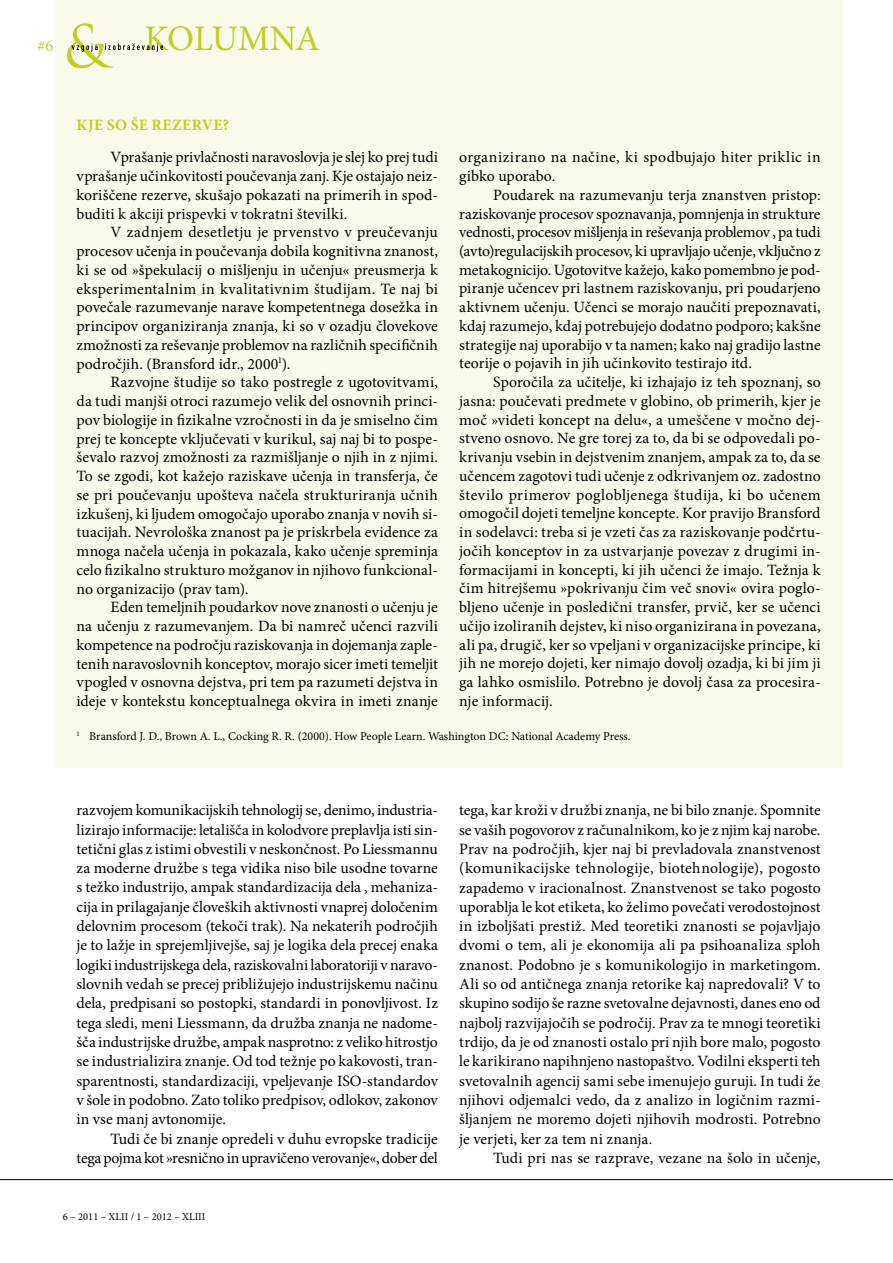
<style>
.page{position:relative;width:893px;height:1263px;background:#fff}
.page>*{position:absolute;margin:0;border:0;box-sizing:border-box;transform-origin:0 0}
.t1{font:36px "Minion Pro";letter-spacing:-.025em;color:#c1cd23}
.t2{font:16.5px "Minion Pro";color:#c1cd23}
.t3{font:15.75px/18.8px "Minion Pro";color:#000;text-align:justify}
.t4{font:15.75px/18.8px "Minion Pro";letter-spacing:.02em;color:#000}
.t5{font:700 15.75px "Minion Pro";letter-spacing:.025em;color:#c1cd23}
.t6{font:12px "Minion Pro";letter-spacing:-.005em;color:#000}
.t7{font:10.5px "Minion Pro";color:#000}
</style>
<div class="page">
<hr style="left:0;top:1179px;width:893px;height:1px;background:#000">
<div style="left:55px;top:0;width:787px;height:767px;background:#f9fae9"></div>
<svg style="left:67px;top:23px;width:96px;height:45px"></svg>
<p class="t2" style="left:38px;top:35px;width:17px">#6</p>
<h1 class="t1" style="left:144px;top:14px;width:177px">KOLUMNA</h1>
<p class="t5" style="left:77px;top:114px;width:154px">KJE SO ŠE REZERVE?</p>
<p class="t3" style="left:77px;top:148px;width:363px;text-indent:34px">Vprašanje privlačnosti naravoslovja je slej ko prej tudi vprašanje učinkovitosti poučevanja zanj. Kje ostajajo neiz&shy;koriščene rezerve, skušajo pokazati na primerih in spod&shy;buditi k akciji prispevki v tokratni številki.</p>
<p class="t3" style="left:77px;top:223px;width:363px;text-indent:34px">V zadnjem desetletju je prvenstvo v preučevanju procesov učenja in poučevanja dobila kognitivna znanost, ki se od »špekulacij o mišljenju in učenju« preusmerja k eksperimentalnim in kvalitativnim študijam. Te naj bi povečale razumevanje narave kompetentnega dosežka in principov organiziranja znanja, ki so v ozadju človekove zmožnosti za reševanje problemov na različnih specifičnih področjih. (Bransford idr., 2000<sup>1</sup>).</p>
<p class="t3" style="left:77px;top:373px;width:363px;text-indent:34px">Razvojne študije so tako postregle z ugotovitvami, da tudi manjši otroci razumejo velik del osnovnih princi&shy;pov biologije in fizikalne vzročnosti in da je smiselno čim prej te koncepte vključevati v kurikul, saj naj bi to pospe&shy;ševalo razvoj zmožnosti za razmišljanje o njih in z njimi.<br>To se zgodi, kot kažejo raziskave učenja in transferja, če se pri poučevanju upošteva načela strukturiranja učnih izkušenj, ki ljudem omogočajo uporabo znanja v novih si&shy;tuacijah. Nevrološka znanost pa je priskrbela evidence za mnoga načela učenja in pokazala, kako učenje spreminja celo fizikalno strukturo možganov in njihovo funkcional&shy;no organizacijo (prav tam).</p>
<p class="t3" style="left:77px;top:598px;width:363px;text-indent:34px">Eden temeljnih poudarkov nove znanosti o učenju je na učenju z razumevanjem. Da bi namreč učenci razvili kompetence na področju raziskovanja in dojemanja zaple&shy;tenih naravoslovnih konceptov, morajo sicer imeti temeljit vpogled v osnovna dejstva, pri tem pa razumeti dejstva in ideje v kontekstu konceptualnega okvira in imeti znanje</p>
<p class="t4" style="left:459px;top:148px;width:363px">organizirano na načine, ki spodbujajo hiter priklic in gibko uporabo.</p>
<p class="t3" style="left:459px;top:185px;width:363px;text-indent:34px">Poudarek na razumevanju terja znanstven pristop: raziskovanje procesov spoznavanja, pomnjenja in strukture vednosti, procesov mišljenja in reševanja problemov , pa tudi (avto)regulacijskih procesov, ki upravljajo učenje, vključno z metakognicijo. Ugotovitve kažejo, kako pomembno je pod&shy;piranje učencev pri lastnem raziskovanju, pri poudarjeno aktivnem učenju. Učenci se morajo naučiti prepoznavati, kdaj razumejo, kdaj potrebujejo dodatno podporo; kakšne strategije naj uporabijo v ta namen; kako naj gradijo lastne teorije o pojavih in jih učinkovito testirajo itd.</p>
<p class="t3" style="left:459px;top:373px;width:363px;text-indent:34px">Sporočila za učitelje, ki izhajajo iz teh spoznanj, so jasna: poučevati predmete v globino, ob primerih, kjer je moč »videti koncept na delu«, a umeščene v močno dej&shy;stveno osnovo. Ne gre torej za to, da bi se odpovedali po&shy;krivanju vsebin in dejstvenim znanjem, ampak za to, da se učencem zagotovi tudi učenje z odkrivanjem oz. zadostno število primerov poglobljenega študija, ki bo učenem omogočil dojeti temeljne koncepte. Kor pravijo Bransford in sodelavci: treba si je vzeti čas za raziskovanje podčrtu&shy;jočih konceptov in za ustvarjanje povezav z drugimi in&shy;formacijami in koncepti, ki jih učenci že imajo. Težnja k čim hitrejšemu »pokrivanju čim več snovi« ovira poglo&shy;bljeno učenje in posledični transfer, prvič, ker se učenci učijo izoliranih dejstev, ki niso organizirana in povezana, ali pa, drugič, ker so vpeljani v organizacijske principe, ki jih ne morejo dojeti, ker nimajo dovolj ozadja, ki bi jim ji ga lahko osmislilo. Potrebno je dovolj časa za procesira&shy;nje informacij.</p>
<p class="t6" style="left:77px;top:728px;width:556px"><sup>1</sup> Bransford J. D., Brown A. L., Cocking R. R. (2000). How People Learn. Washington DC: National Academy Press.</p>
<p class="t3" style="left:77px;top:800px;width:363px;line-height:19.4px">razvojem komunikacijskih tehnologij se, denimo, industria&shy;lizirajo informacije: letališča in kolodvore preplavlja isti sin&shy;tetični glas z istimi obvestili v neskončnost. Po Liessmannu za moderne družbe s tega vidika niso bile usodne tovarne s težko industrijo, ampak standardizacija dela , mehaniza&shy;cija in prilagajanje človeških aktivnosti vnaprej določenim delovnim procesom (tekoči trak). Na nekaterih področjih je to lažje in sprejemljivejše, saj je logika dela precej enaka logiki industrijskega dela, raziskovalni laboratoriji v naravo&shy;slovnih vedah se precej približujejo industrijskemu načinu dela, predpisani so postopki, standardi in ponovljivost. Iz tega sledi, meni Liessmann, da družba znanja ne nadome&shy;šča industrijske družbe, ampak nasprotno: z veliko hitrostjo se industrializira znanje. Od tod težnje po kakovosti, tran&shy;sparentnosti, standardizaciji, vpeljevanje ISO-standardov v šole in podobno. Zato toliko predpisov, odlokov, zakonov in vse manj avtonomije.</p>
<p class="t3" style="left:77px;top:1129px;width:363px;line-height:19.4px;text-align:right">Tudi če bi znanje opredeli v duhu evropske tradicije<br>tega pojma kot »resnično in upravičeno verovanje«, dober del</p>
<p class="t7" style="left:63px;top:1210px;width:144px">6 – 2011 – XLII / 1 – 2012 – XLIII</p>
<p class="t3" style="left:459px;top:800px;width:363px;line-height:19.4px">tega, kar kroži v družbi znanja, ne bi bilo znanje. Spomnite se vaših pogovorov z računalnikom, ko je z njim kaj narobe.<br>Prav na področjih, kjer naj bi prevladovala znanstvenost (komunikacijske tehnologije, biotehnologije), pogosto zapademo v iracionalnost. Znanstvenost se tako pogosto uporablja le kot etiketa, ko želimo povečati verodostojnost in izboljšati prestiž. Med teoretiki znanosti se pojavljajo dvomi o tem, ali je ekonomija ali pa psihoanaliza sploh znanost. Podobno je s komunikologijo in marketingom.<br>Ali so od antičnega znanja retorike kaj napredovali? V to skupino sodijo še razne svetovalne dejavnosti, danes eno od najbolj razvijajočih se področij. Prav za te mnogi teoretiki trdijo, da je od znanosti ostalo pri njih bore malo, pogosto le karikirano napihnjeno nastopaštvo. Vodilni eksperti teh svetovalnih agencij sami sebe imenujejo guruji. In tudi že njihovi odjemalci vedo, da z analizo in logičnim razmi&shy;šljanjem ne moremo dojeti njihovih modrosti. Potrebno je verjeti, ker za tem ni znanja.</p>
<p class="t3" style="left:493px;top:1149px;width:329px">Tudi pri nas se razprave, vezane na šolo in učenje,</p>
</div>
